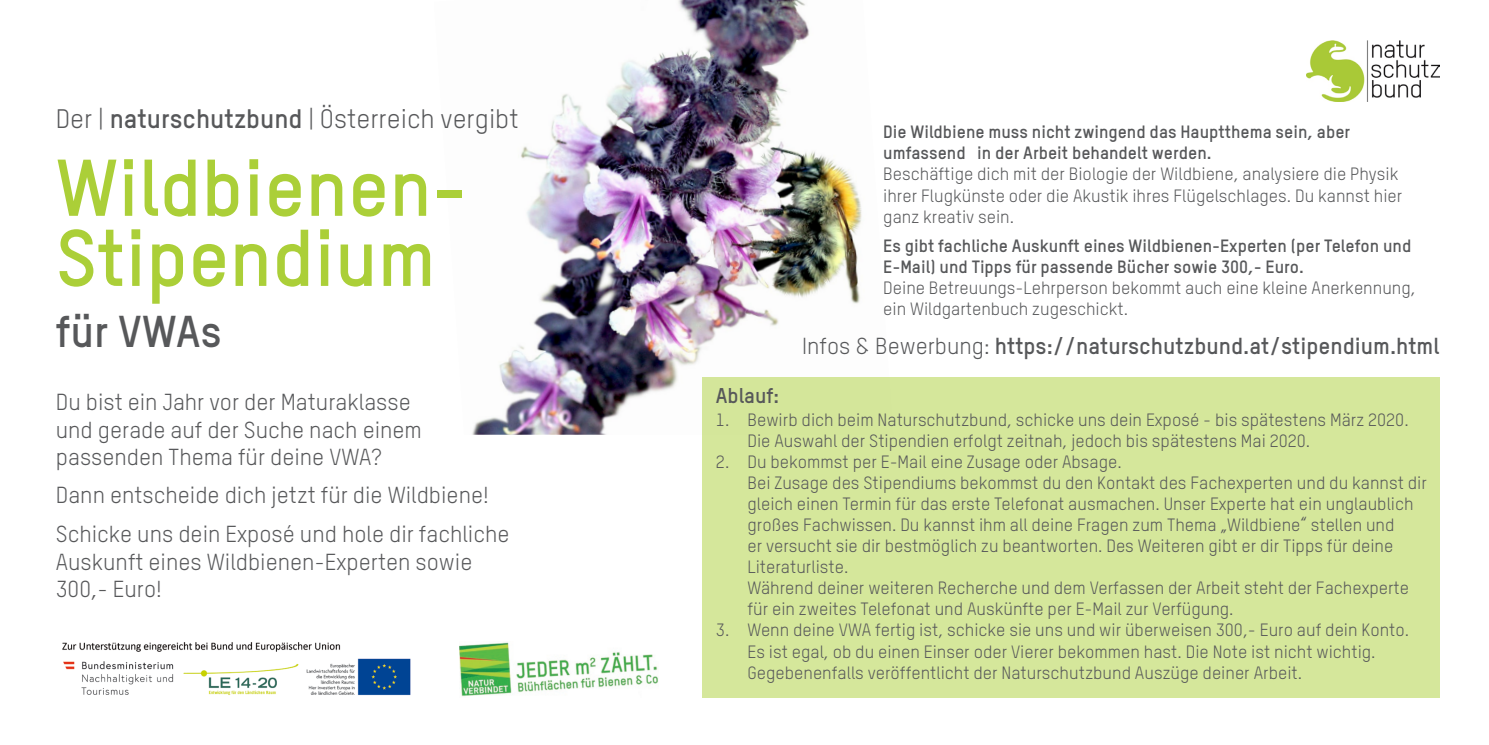
<style>
.page{position:relative;width:1489px;height:745px;background:#fff}
.page>*{position:absolute;margin:0;border:0;box-sizing:border-box;transform-origin:0 0}
.t1{font:700 78.75px/70px "TSTARPRO";color:#abcf38}
.t2{font:700 43.75px "TSTARPRO";color:#57585a}
.Einf__Abs{font:26.25px "TSTARPRO";color:#57585a}
.Einf__Abs-2{font:22.75px/27.3px "TSTARPRO";color:#57585a}
.Einf__Abs-3{font:700 22.75px "TSTARPRO";color:#57585a}
.t3{font:700 21px "TSTARPRO";color:#57585a}
.Einf__Abs-4{font:17.5px/21px "TSTARPRO";color:#57585a}
.Einf__Abs-5{font:700 17.5px/21px "TSTARPRO";color:#57585a}
.s1{font-weight:700}
.s2{font-weight:400}
</style>
<div class="page">
<img style="left:472px;top:0;width:390px;height:434px">
<div style="left:702px;top:377px;width:737px;height:320px;background:#d5e79b"></div>
<img style="left:460px;top:642px;width:198px;height:55px">
<img style="left:1306px;top:40px;width:133px;height:61px">
<img style="left:62px;top:642px;width:349px;height:54px">
<p class="Einf__Abs" style="left:56px;top:103px;width:464px">Der | <span class="s1">naturschutzbund</span> | Österreich vergibt</p>
<p class="t1" style="left:56px;top:151px;width:413px">Wildbienen-<br>Stipendium</p>
<p class="t2" style="left:56px;top:304px;width:168px">für VWAs</p>
<p class="Einf__Abs-2" style="left:56px;top:388px;width:356px">Du bist ein Jahr vor der Maturaklasse</p>
<p class="Einf__Abs-2" style="left:56px;top:415px;width:367px">und gerade auf der Suche nach einem passenden Thema für deine VWA?</p>
<p class="Einf__Abs-2" style="left:56px;top:481px;width:434px">Dann entscheide dich jetzt für die Wildbiene!</p>
<p class="Einf__Abs-2" style="left:56px;top:520px;width:455px">Schicke uns dein Exposé und hole dir fachliche<br>Auskunft eines Wildbienen-Experten sowie<br>300,- Euro!</p>
<p class="Einf__Abs-5" style="left:883px;top:121px;width:468px">Die Wildbiene muss nicht zwingend das Hauptthema sein, aber</p>
<p class="Einf__Abs-5" style="left:883px;top:142px;width:330px">umfassend in der Arbeit behandelt werden.</p>
<p class="Einf__Abs-4" style="left:883px;top:163px;width:520px">Beschäftige dich mit der Biologie der Wildbiene, analysiere die Physik ihrer Flugkünste oder die Akustik ihres Flügelschlages. Du kannst hier ganz kreativ sein.</p>
<p class="t3" style="left:716px;top:382px;width:65px">Ablauf:</p>
<p class="Einf__Abs-5" style="left:883px;top:235px;width:534px">Es gibt fachliche Auskunft eines Wildbienen-Experten (per Telefon und<br>E-Mail) und Tipps für passende Bücher sowie 300,- Euro.<br><span class="s2">Deine Betreuungs-Lehrperson bekommt auch eine kleine Anerkennung,</span></p>
<p class="Einf__Abs-4" style="left:883px;top:298px;width:246px">ein Wildgartenbuch zugeschickt.</p>
<p class="Einf__Abs-3" style="left:802px;top:331px;width:638px"><span class="s2">Infos &amp; Bewerbung:</span> https://naturschutzbund.at/stipendium.html</p>
<p class="Einf__Abs-4" style="left:747px;top:409px;width:662px;text-indent:-32px">1. Bewirb dich beim Naturschutzbund, schicke uns dein Exposé - bis spätestens März 2020.<br>Die Auswahl der Stipendien erfolgt zeitnah, jedoch bis spätestens Mai 2020.</p>
<p class="Einf__Abs-4" style="left:747px;top:451px;width:681px;text-indent:-32px">2. Du bekommst per E-Mail eine Zusage oder Absage.<br>Bei Zusage des Stipendiums bekommst du den Kontakt des Fachexperten und du kannst dir gleich einen Termin für das erste Telefonat ausmachen. Unser Experte hat ein unglaublich großes Fachwissen. Du kannst ihm all deine Fragen zum Thema „Wildbiene“ stellen und<br>er versucht sie dir bestmöglich zu beantworten. Des Weiteren gibt er dir Tipps für deine Literaturliste.<br>Während deiner weiteren Recherche und dem Verfassen der Arbeit steht der Fachexperte für ein zweites Telefonat und Auskünfte per E-Mail zur Verfügung.</p>
<p class="Einf__Abs-4" style="left:747px;top:619px;width:663px;text-indent:-32px">3. Wenn deine VWA fertig ist, schicke sie uns und wir überweisen 300,- Euro auf dein Konto.<br>Es ist egal, ob du einen Einser oder Vierer bekommen hast. Die Note ist nicht wichtig.<br>Gegebenenfalls veröffentlicht der Naturschutzbund Auszüge deiner Arbeit.</p>
</div>
